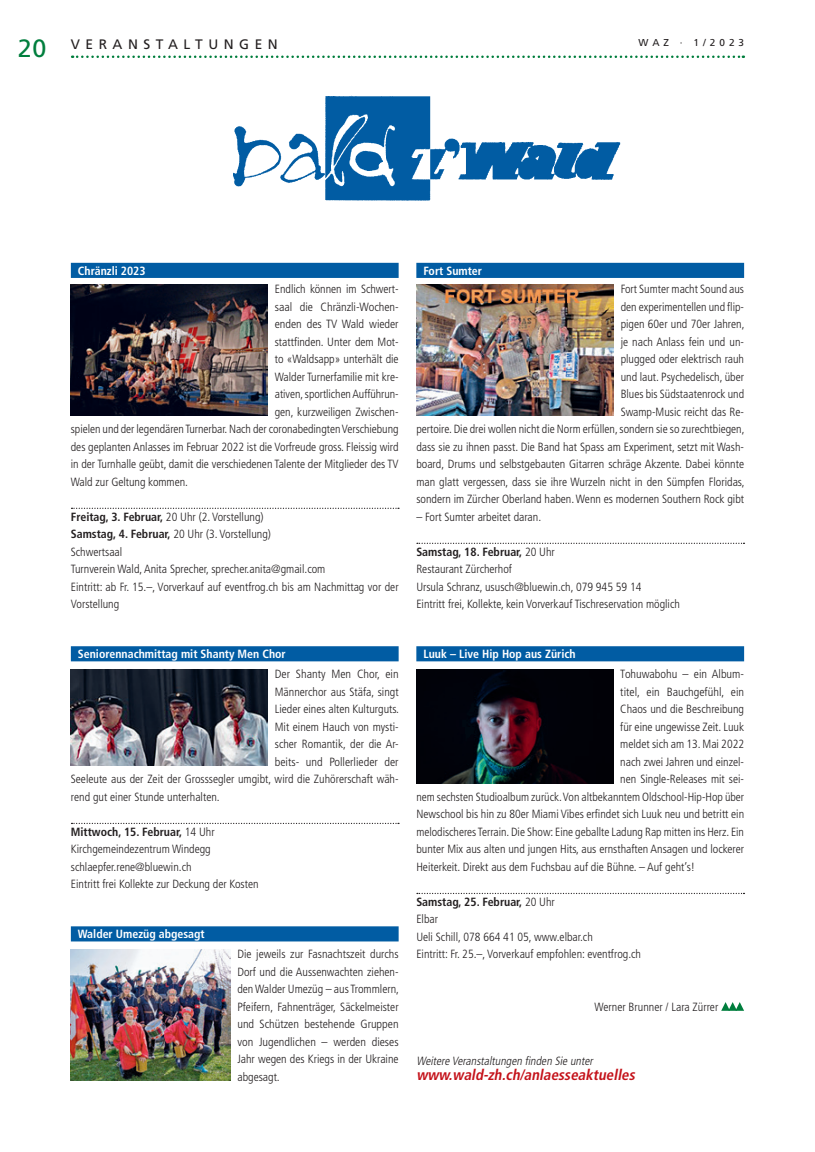
<style>
.page{position:relative;width:815px;height:1152px;background:#fff}
.page>*{position:absolute;margin:0;border:0;box-sizing:border-box;transform-origin:0 0}
.t1{font:italic 700 condensed 15px "Frutiger LT Std";color:#c4121a}
.t2{font:13.75px "Frutiger LT Std";letter-spacing:.4em;color:#231f20}
.t3{font:300 condensed 11.88px/17.5px "Frutiger LT Std";color:#231f20}
.t4{font:700 condensed 11.88px "Frutiger LT Std";color:#fff}
.t5{font:italic 300 condensed 11.88px "Frutiger LT Std";color:#231f20}
.t6{font:10px "Frutiger LT Std";letter-spacing:.4em;color:#231f20}
.s1{font-size:25px;color:#007e3d}
.s2{font-weight:700}
</style>
<div class="page">
<svg style="left:72px;top:56px;width:672px;height:2px"></svg>
<img style="left:233px;top:95px;width:388px;height:106px">
<div style="left:444px;top:188px;width:173px;height:19px;background:#fff"></div>
<div style="left:71px;top:263px;width:328px;height:15px;background:#015ca3"></div>
<svg style="left:71px;top:508px;width:328px;height:1px"></svg>
<div style="left:71px;top:646px;width:328px;height:15px;background:#015ca3"></div>
<svg style="left:71px;top:823px;width:328px;height:1px"></svg>
<div style="left:71px;top:926px;width:328px;height:15px;background:#015ca3"></div>
<div style="left:416px;top:263px;width:328px;height:15px;background:#015ca3"></div>
<svg style="left:417px;top:543px;width:327px;height:1px"></svg>
<div style="left:416px;top:646px;width:328px;height:15px;background:#015ca3"></div>
<svg style="left:417px;top:893px;width:327px;height:1px"></svg>
<svg style="left:721px;top:1002px;width:23px;height:8px"></svg>
<img style="left:71px;top:284px;width:197px;height:131px">
<img style="left:417px;top:284px;width:197px;height:131px">
<img style="left:416px;top:669px;width:197px;height:114px">
<img style="left:71px;top:669px;width:197px;height:96px">
<img style="left:71px;top:949px;width:159px;height:131px">
<p class="t2" style="left:18px;top:36px;width:262px"><span class="s1">20</span> VERANSTALTUNGEN</p>
<p class="t6" style="left:639px;top:37px;width:107px">WAZ · 1/2023</p>
<p class="t4" style="left:78px;top:263px;width:69px">Chränzli 2023</p>
<p class="t3" style="left:275px;top:280px;width:125px">Endlich können im Schwert-</p>
<p class="t3" style="left:275px;top:298px;width:125px">saal die Chränzli-Wochen-</p>
<p class="t3" style="left:275px;top:315px;width:125px">enden des TV Wald wieder</p>
<p class="t3" style="left:275px;top:333px;width:125px">stattfinden. Unter dem Mot-</p>
<p class="t3" style="left:275px;top:350px;width:125px">to «Waldsapp» unterhält die</p>
<p class="t3" style="left:275px;top:368px;width:125px">Walder Turnerfamilie mit kre-</p>
<p class="t3" style="left:275px;top:385px;width:125px">ativen, sportlichen Aufführun-</p>
<p class="t3" style="left:275px;top:403px;width:125px">gen, kurzweiligen Zwischen-</p>
<p class="t3" style="left:71px;top:420px;width:329px">spielen und der legendären Turnerbar. Nach der coronabedingten Verschiebung</p>
<p class="t3" style="left:71px;top:438px;width:329px">des geplanten Anlasses im Februar 2022 ist die Vorfreude gross. Fleissig wird</p>
<p class="t3" style="left:71px;top:455px;width:329px">in der Turnhalle geübt, damit die verschiedenen Talente der Mitglieder des TV</p>
<p class="t3" style="left:71px;top:473px;width:119px">Wald zur Geltung kommen.</p>
<p class="t3" style="left:71px;top:508px;width:329px"><span class="s2">Freitag, 3. Februar,</span> 20 Uhr (2. Vorstellung)<br><span class="s2">Samstag, 4. Februar,</span> 20 Uhr (3. Vorstellung)<br>Schwertsaal<br>Turnverein Wald, Anita Sprecher, sprecher.anita@gmail.com<br>Eintritt: ab Fr. 15.–, Vorverkauf auf eventfrog.ch bis am Nachmittag vor der Vorstellung</p>
<p class="t4" style="left:78px;top:647px;width:209px">Seniorennachmittag mit Shanty Men Chor</p>
<p class="t3" style="left:275px;top:665px;width:125px">Der Shanty Men Chor, ein</p>
<p class="t3" style="left:275px;top:683px;width:125px">Männerchor aus Stäfa, singt</p>
<p class="t3" style="left:275px;top:700px;width:126px">Lieder eines alten Kulturguts.</p>
<p class="t3" style="left:275px;top:718px;width:125px">Mit einem Hauch von mysti-</p>
<p class="t3" style="left:275px;top:735px;width:125px">scher Romantik, der die Ar-</p>
<p class="t3" style="left:275px;top:753px;width:125px">beits- und Pollerlieder der</p>
<p class="t3" style="left:71px;top:770px;width:329px">Seeleute aus der Zeit der Grosssegler umgibt, wird die Zuhörerschaft wäh-</p>
<p class="t3" style="left:71px;top:788px;width:150px">rend gut einer Stunde unterhalten.</p>
<p class="t3" style="left:71px;top:823px;width:189px"><span class="s2">Mittwoch, 15. Februar,</span> 14 Uhr Kirchgemeindezentrum Windegg schlaepfer.rene@bluewin.ch<br>Eintritt frei Kollekte zur Deckung der Kosten</p>
<p class="t4" style="left:78px;top:927px;width:128px">Walder Umezüg abgesagt</p>
<p class="t3" style="left:237px;top:945px;width:163px;text-align:justify">Die jeweils zur Fasnachtszeit durchs Dorf und die Aussenwachten ziehen&shy;den Walder Umezüg – aus Trommlern, Pfeifern, Fahnenträger, Säckelmeister und Schützen bestehende Gruppen von Jugendlichen – werden dieses Jahr wegen des Kriegs in der Ukraine abgesagt.</p>
<p class="t4" style="left:423px;top:263px;width:60px">Fort Sumter</p>
<p class="t3" style="left:416px;top:280px;width:330px;text-align:right">Fort Sumter macht Sound aus<br>den experimentellen und flip-<br>pigen 60er und 70er Jahren,<br>je nach Anlass fein und un-<br>plugged oder elektrisch rauh<br>und laut. Psychedelisch, über<br>Blues bis Südstaatenrock und<br>Swamp-Music reicht das Re-<br>pertoire. Die drei wollen nicht die Norm erfüllen, sondern sie so zurechtbiegen, dass sie zu ihnen passt. Die Band hat Spass am Experiment, setzt mit Wash&shy;board, Drums und selbstgebauten Gitarren schräge Akzente. Dabei könnte man glatt vergessen, dass sie ihre Wurzeln nicht in den Sümpfen Floridas, sondern im Zürcher Oberland haben. Wenn es modernen Southern Rock gibt</p>
<p class="t3" style="left:416px;top:508px;width:126px">– Fort Sumter arbeitet daran.</p>
<p class="t3" style="left:416px;top:543px;width:265px"><span class="s2">Samstag, 18. Februar,</span> 20 Uhr<br>Restaurant Zürcherhof<br>Ursula Schranz, ususch@bluewin.ch, 079 945 59 14<br>Eintritt frei, Kollekte, kein Vorverkauf Tischreservation möglich</p>
<p class="t4" style="left:423px;top:647px;width:154px">Luuk – Live Hip Hop aus Zürich</p>
<p class="t3" style="left:620px;top:665px;width:125px">Tohuwabohu – ein Album-</p>
<p class="t3" style="left:620px;top:683px;width:125px">titel, ein Bauchgefühl, ein</p>
<p class="t3" style="left:620px;top:700px;width:125px">Chaos und die Beschreibung</p>
<p class="t3" style="left:620px;top:718px;width:125px">für eine ungewisse Zeit. Luuk</p>
<p class="t3" style="left:620px;top:735px;width:125px">meldet sich am 13. Mai 2022</p>
<p class="t3" style="left:620px;top:753px;width:125px">nach zwei Jahren und einzel-</p>
<p class="t3" style="left:620px;top:770px;width:125px">nen Single-Releases mit sei-</p>
<p class="t3" style="left:416px;top:788px;width:329px">nem sechsten Studioalbum zurück. Von altbekanntem Oldschool-Hip-Hop über</p>
<p class="t3" style="left:416px;top:805px;width:329px">Newschool bis hin zu 80er Miami Vibes erfindet sich Luuk neu und betritt ein</p>
<p class="t3" style="left:416px;top:823px;width:329px">melodischeres Terrain. Die Show: Eine geballte Ladung Rap mitten ins Herz. Ein</p>
<p class="t3" style="left:416px;top:840px;width:329px">bunter Mix aus alten und jungen Hits, aus ernsthaften Ansagen und lockerer</p>
<p class="t3" style="left:416px;top:858px;width:280px">Heiterkeit. Direkt aus dem Fuchsbau auf die Bühne. – Auf geht’s!</p>
<p class="t3" style="left:416px;top:893px;width:226px"><span class="s2">Samstag, 25. Februar,</span> 20 Uhr<br>Elbar<br>Ueli Schill, 078 664 41 05, www.elbar.ch<br>Eintritt: Fr. 25.–, Vorverkauf empfohlen: eventfrog.ch</p>
<p class="t3" style="left:595px;top:998px;width:125px">Werner Brunner / Lara Zürrer</p>
<p class="t5" style="left:416px;top:1054px;width:180px">Weitere Veranstaltungen finden Sie unter</p>
<p class="t1" style="left:416px;top:1066px;width:223px">www.wald-zh.ch/anlaesseaktuelles</p>
</div>
